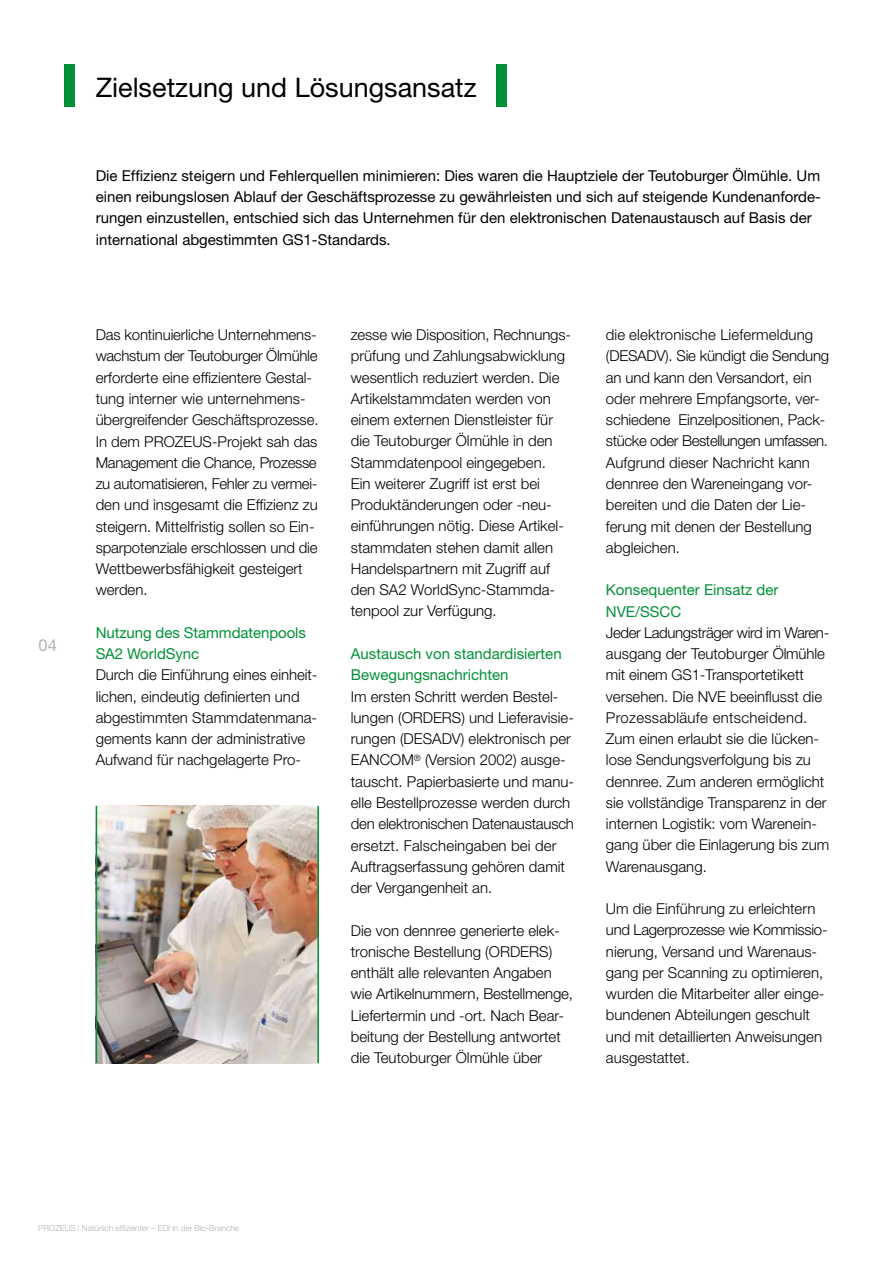
<style>
.page{position:relative;width:893px;height:1263px;background:#fff}
.page>*{position:absolute;margin:0;border:0;box-sizing:border-box;transform-origin:0 0}
.t1{font:27px "Helvetica Neue";color:#000}
.t2{font:16.5px "Helvetica Neue";color:#b1b3b4}
.t3{font:300 15px/21.3px "Helvetica Neue";color:#000}
.t4{font:15px/21.3px "Helvetica Neue";color:#000}
.t5{font:15px/21.3px "Helvetica Neue";color:#009037}
.t6{font:300 8.25px "Helvetica Neue";color:#b1b3b4}
</style>
<div class="page">
<div style="left:64px;top:64px;width:10px;height:42px;background:#009037"></div>
<div style="left:496px;top:64px;width:11px;height:42px;background:#009037"></div>
<img style="left:97px;top:806px;width:220px;height:257px">
<hr style="left:96px;top:806px;width:1px;height:257px;background:#009037">
<hr style="left:317px;top:806px;width:2px;height:257px;background:#009037">
<h1 class="t1" style="left:96px;top:72px;width:383px">Zielsetzung und Lösungsansatz</h1>
<p class="t2" style="left:39px;top:635px;width:20px">04</p>
<p class="t4" style="left:96px;top:165px;width:727px">Die Effizienz steigern und Fehlerquellen minimieren: Dies waren die Hauptziele der Teutoburger Ölmühle. Um einen reibungslosen Ablauf der Geschäftsprozesse zu gewährleisten und sich auf steigende Kundenanforde&shy;rungen einzustellen, entschied sich das Unternehmen für den elektronischen Datenaustausch auf Basis der international abgestimmten GS1-Standards.</p>
<p class="t3" style="left:96px;top:324px;width:224px">Das kontinuierliche Unternehmens&shy;wachstum der Teutoburger Ölmühle erforderte eine effizientere Gestal&shy;tung interner wie unternehmens&shy;übergreifender Geschäftsprozesse.<br>In dem PROZEUS-Projekt sah das Management die Chance, Prozesse zu automatisieren, Fehler zu vermei&shy;den und insgesamt die Effizienz zu steigern. Mittelfristig sollen so Ein&shy;sparpotenziale erschlossen und die Wettbewerbsfähigkeit gesteigert werden.</p>
<p class="t5" style="left:96px;top:622px;width:212px">Nutzung des Stammdatenpools<br>SA2 WorldSync</p>
<p class="t3" style="left:96px;top:664px;width:223px">Durch die Einführung eines einheit&shy;lichen, eindeutig definierten und abgestimmten Stammdatenmana&shy;gements kann der administrative Aufwand für nachgelagerte Pro-</p>
<p class="t3" style="left:351px;top:324px;width:222px">zesse wie Disposition, Rechnungs&shy;prüfung und Zahlungsabwicklung wesentlich reduziert werden. Die<br>Artikelstammdaten werden von einem externen Dienstleister für die Teutoburger Ölmühle in den<br>Stammdatenpool eingegeben.<br>Ein weiterer Zugriff ist erst bei<br>Produktänderungen oder -neu&shy;einführungen nötig. Diese Artikel&shy;stammdaten stehen damit allen<br>Handelspartnern mit Zugriff auf den SA2 WorldSync-Stammda&shy;tenpool zur Verfügung.</p>
<p class="t5" style="left:351px;top:643px;width:212px">Austausch von standardisierten<br>Bewegungsnachrichten</p>
<p class="t3" style="left:351px;top:685px;width:225px">Im ersten Schritt werden Bestel&shy;lungen (ORDERS) und Lieferavisie&shy;rungen (DESADV) elektronisch per EANCOM<sup>®</sup> (Version 2002) ausge&shy;tauscht. Papierbasierte und manu&shy;elle Bestellprozesse werden durch den elektronischen Datenaustausch ersetzt. Falscheingaben bei der Auftragserfassung gehören damit der Vergangenheit an.</p>
<p class="t3" style="left:351px;top:919px;width:224px">Die von dennree generierte elek&shy;tronische Bestellung (ORDERS) enthält alle relevanten Angaben wie Artikelnummern, Bestellmenge, Liefertermin und -ort. Nach Bear&shy;beitung der Bestellung antwortet die Teutoburger Ölmühle über</p>
<p class="t3" style="left:606px;top:324px;width:225px">die elektronische Liefermeldung (DESADV). Sie kündigt die Sendung an und kann den Versandort, ein oder mehrere Empfangsorte, ver&shy;schiedene Einzelpositionen, Pack&shy;stücke oder Bestellungen umfassen.<br>Aufgrund dieser Nachricht kann dennree den Wareneingang vor&shy;bereiten und die Daten der Lie&shy;ferung mit denen der Bestellung abgleichen.</p>
<p class="t5" style="left:606px;top:579px;width:174px">Konsequenter Einsatz der<br>NVE/SSCC</p>
<p class="t3" style="left:606px;top:621px;width:225px">Jeder Ladungsträger wird im Waren&shy;ausgang der Teutoburger Ölmühle mit einem GS1-Transportetikett versehen. Die NVE beeinflusst die<br>Prozessabläufe entscheidend.<br>Zum einen erlaubt sie die lücken&shy;lose Sendungsverfolgung bis zu dennree. Zum anderen ermöglicht sie vollständige Transparenz in der internen Logistik: vom Warenein&shy;gang über die Einlagerung bis zum<br>Warenausgang.</p>
<p class="t3" style="left:606px;top:898px;width:223px">Um die Einführung zu erleichtern und Lagerprozesse wie Kommissio&shy;nierung, Versand und Warenaus&shy;gang per Scanning zu optimieren, wurden die Mitarbeiter aller einge&shy;bundenen Abteilungen geschult und mit detaillierten Anweisungen ausgestattet.</p>
<p class="t6" style="left:38px;top:1223px;width:202px">PROZEUS | Natürlich effizienter – EDI in der Bio-Branche</p>
</div>
